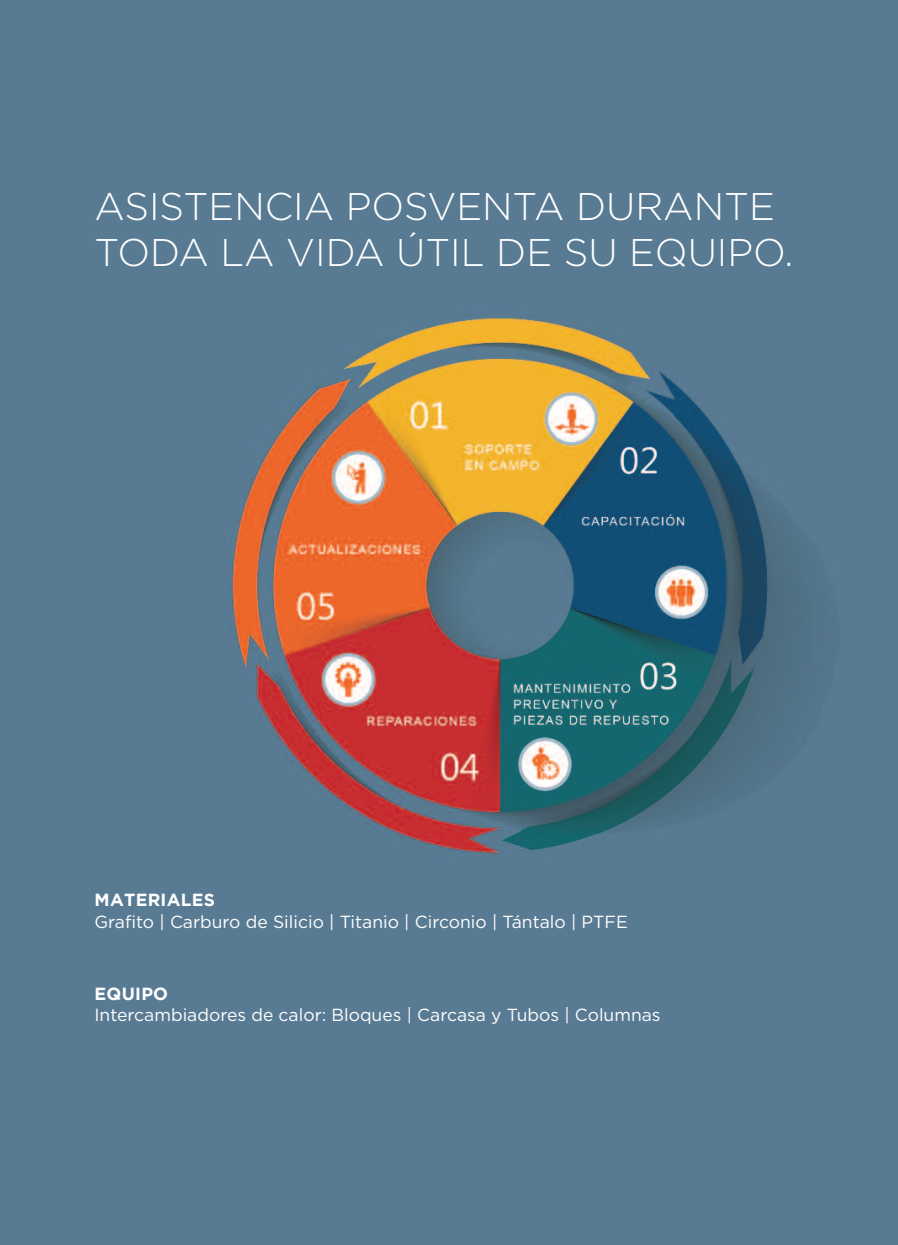
<style>
.page{position:relative;width:898px;height:1245px;background:#fff}
.page>*{position:absolute;margin:0;border:0;box-sizing:border-box;transform-origin:0 0}
.t1{font:300 38.5px/46.2px "Gotham";color:#fff}
.t2{font:17.5px "Gotham";color:#fff}
.t3{font:700 17.5px "Gotham";letter-spacing:.015em;color:#fff}
</style>
<div class="page">
<img style="left:0;top:0;width:898px;height:1244px">
<h1 class="t1" style="left:94px;top:186px;width:700px">ASISTENCIA POSVENTA DURANTE<br>TODA LA VIDA ÚTIL DE SU EQUIPO.</h1>
<p class="t3" style="left:95px;top:892px;width:122px">MATERIALES</p>
<p class="t2" style="left:94px;top:915px;width:535px">Grafito | Carburo de Silicio | Titanio | Circonio | Tántalo | PTFE</p>
<p class="t3" style="left:95px;top:986px;width:75px">EQUIPO</p>
<p class="t2" style="left:94px;top:1008px;width:568px">Intercambiadores de calor: Bloques | Carcasa y Tubos | Columnas</p>
</div>
